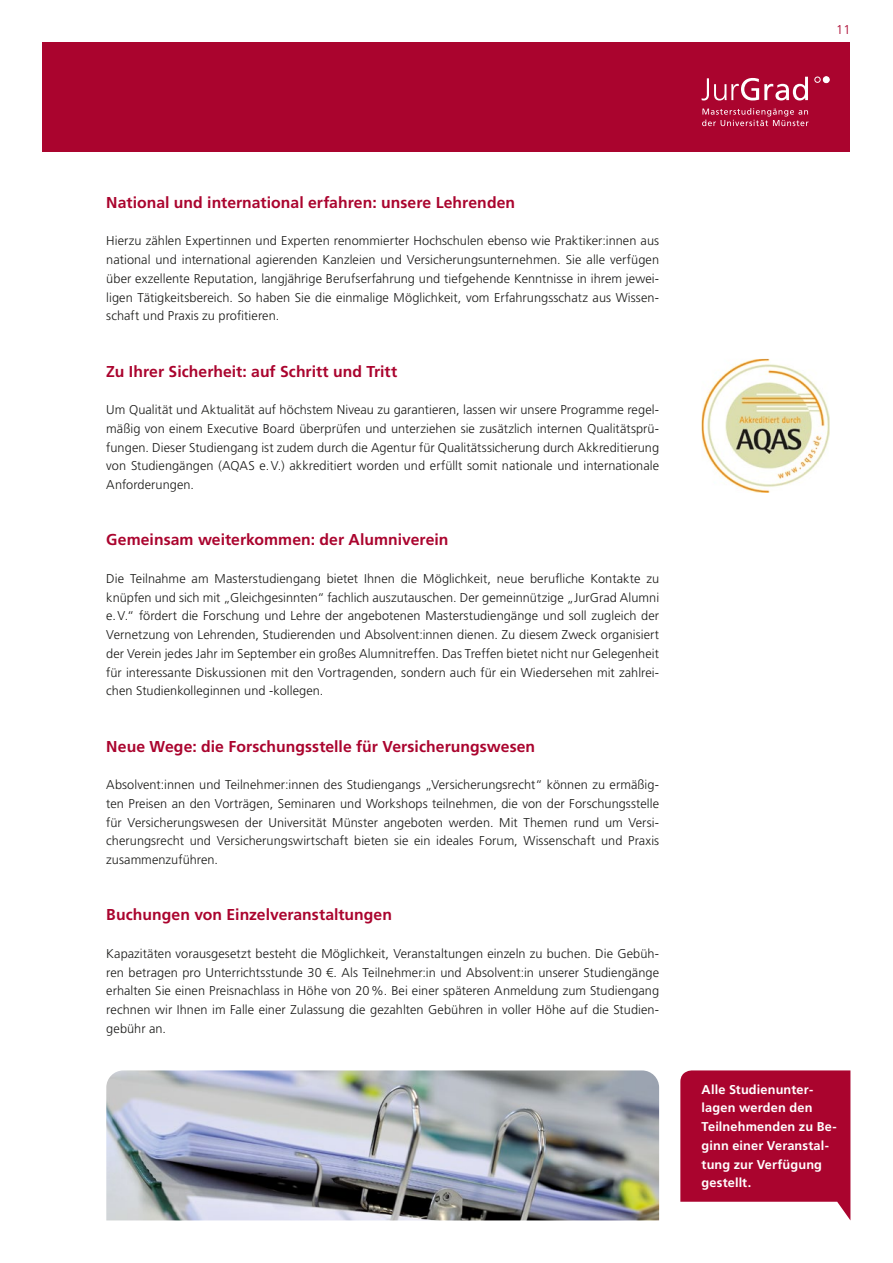
<style>
.page{position:relative;width:893px;height:1263px;background:#fff}
.page>*{position:absolute;margin:0;border:0;box-sizing:border-box;transform-origin:0 0}
.t1{font:700 15.75px "Frutiger LT";letter-spacing:.005em;color:#aa042e}
.t2{font:300 12.75px/18.8px "Frutiger LT";letter-spacing:.005em;color:#1a1a18;text-align:justify}
.t3{font:700 12.75px/18.8px "Frutiger LT";letter-spacing:.01em;color:#fff}
.t4{font:300 12.75px "Frutiger LT";color:#aa042e}
</style>
<div class="page">
<div style="left:43px;top:43px;width:807px;height:109px;background:#aa042e"></div>
<svg style="left:702px;top:77px;width:106px;height:23px"></svg>
<div style="left:814px;top:77px;width:7px;height:6px;border:1px solid #fff;border-radius:50%"></div>
<svg style="left:823px;top:77px;width:6px;height:6px"></svg>
<svg style="left:702px;top:108px;width:106px;height:18px"></svg>
<img style="left:702px;top:359px;width:127px;height:134px">
<img style="left:106px;top:1070px;width:553px;height:150px">
<svg style="left:680px;top:1070px;width:170px;height:150px;background:#b42348"></svg>
<p class="t4" style="left:836px;top:23px;width:16px">11</p>
<p class="t1" style="left:106px;top:193px;width:410px">National und international erfahren: unsere Lehrenden</p>
<p class="t2" style="left:106px;top:232px;width:554px">Hierzu zählen Expertinnen und Experten renommierter Hochschulen ebenso wie Praktiker:innen aus national und international agierenden Kanzleien und Versicherungsunternehmen. Sie alle verfügen über exzellente Reputation, langjährige Berufserfahrung und tiefgehende Kenntnisse in ihrem jewei&shy;ligen Tätigkeitsbereich. So haben Sie die einmalige Möglichkeit, vom Erfahrungsschatz aus Wissen&shy;schaft und Praxis zu profitieren.</p>
<p class="t1" style="left:106px;top:362px;width:292px">Zu Ihrer Sicherheit: auf Schritt und Tritt</p>
<p class="t2" style="left:106px;top:400px;width:554px">Um Qualität und Aktualität auf höchstem Niveau zu garantieren, lassen wir unsere Programme regel&shy;mäßig von einem Executive Board überprüfen und unterziehen sie zusätzlich internen Qualitätsprü&shy;fungen. Dieser Studiengang ist zudem durch die Agentur für Qualitätssicherung durch Akkreditierung von Studiengängen (AQAS e.V.) akkreditiert worden und erfüllt somit nationale und internationale Anforderungen.</p>
<p class="t1" style="left:106px;top:531px;width:344px">Gemeinsam weiterkommen: der Alumniverein</p>
<p class="t2" style="left:106px;top:569px;width:554px">Die Teilnahme am Masterstudiengang bietet Ihnen die Möglichkeit, neue berufliche Kontakte zu knüpfen und sich mit „Gleichgesinnten“ fachlich auszutauschen. Der gemeinnützige „JurGrad Alumni e.V.“ fördert die Forschung und Lehre der angebotenen Masterstudiengänge und soll zugleich der Vernetzung von Lehrenden, Studierenden und Absolvent:innen dienen. Zu diesem Zweck organisiert der Verein jedes Jahr im September ein großes Alumnitreffen. Das Treffen bietet nicht nur Gelegenheit für interessante Diskussionen mit den Vortragenden, sondern auch für ein Wiedersehen mit zahlrei&shy;chen Studienkolleginnen und -kollegen.</p>
<p class="t1" style="left:106px;top:737px;width:430px">Neue Wege: die Forschungsstelle für Versicherungswesen</p>
<p class="t2" style="left:106px;top:775px;width:554px">Absolvent:innen und Teilnehmer:innen des Studiengangs „Versicherungsrecht“ können zu ermäßig&shy;ten Preisen an den Vorträgen, Seminaren und Workshops teilnehmen, die von der Forschungsstelle für Versicherungswesen der Universität Münster angeboten werden. Mit Themen rund um Versi&shy;cherungsrecht und Versicherungswirtschaft bieten sie ein ideales Forum, Wissenschaft und Praxis zusammenzuführen.</p>
<p class="t1" style="left:106px;top:906px;width:287px">Buchungen von Einzelveranstaltungen</p>
<p class="t2" style="left:106px;top:944px;width:554px">Kapazitäten vorausgesetzt besteht die Möglichkeit, Veranstaltungen einzeln zu buchen. Die Gebüh&shy;ren betragen pro Unterrichtsstunde 30 €. Als Teilnehmer:in und Absolvent:in unserer Studiengänge erhalten Sie einen Preisnachlass in Höhe von 20%. Bei einer späteren Anmeldung zum Studiengang rechnen wir Ihnen im Falle einer Zulassung die gezahlten Gebühren in voller Höhe auf die Studien&shy;gebühr an.</p>
<p class="t3" style="left:702px;top:1080px;width:137px">Alle Studienunter&shy;lagen werden den<br>Teilnehmenden zu Be&shy;ginn einer Veranstal&shy;tung zur Verfügung gestellt.</p>
</div>
